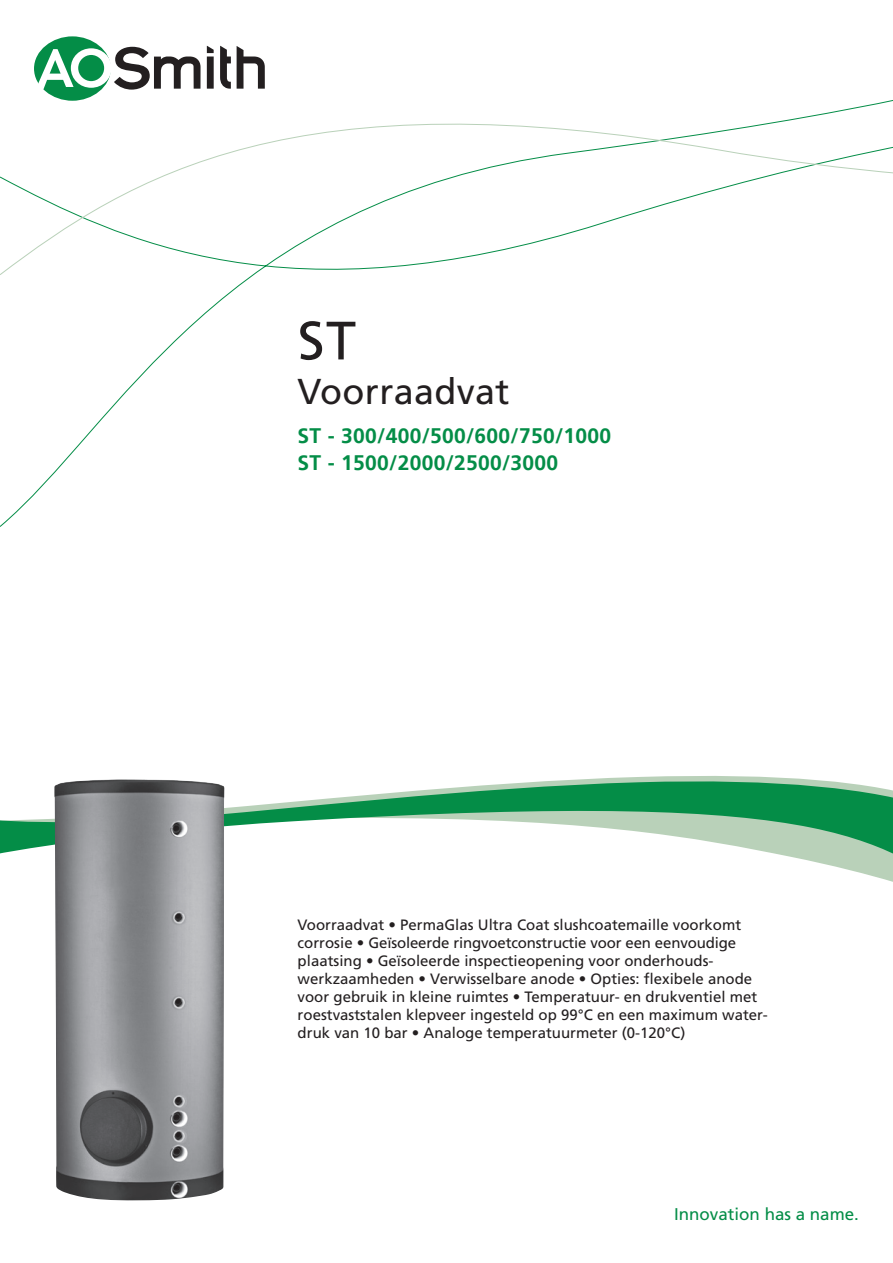
<style>
.page{position:relative;width:893px;height:1263px;background:#fff}
.page>*{position:absolute;margin:0;border:0;box-sizing:border-box;transform-origin:0 0}
.t1{font:54px "Frutiger LT Std";color:#231f20}
.t2{font:36px "Frutiger LT Std";letter-spacing:.01em;color:#231f20}
.t3{font:700 21px/27px "Frutiger LT";letter-spacing:.015em;color:#048d47}
.t4{font:16.95px "Frutiger LT Std";color:#048d47}
.t5{font:15px/18px "Frutiger LT Std";color:#231f20}
</style>
<div class="page">
<svg style="left:0;top:778px;width:893px;height:99px"></svg>
<svg style="left:0;top:76px;width:893px;height:200px"></svg>
<svg style="left:237px;top:46px;width:28px;height:43px"></svg>
<svg style="left:220px;top:46px;width:11px;height:43px"></svg>
<svg style="left:207px;top:46px;width:7px;height:43px"></svg>
<div style="left:34px;top:36px;width:77px;height:65px;background:#048d47;border-radius:50%"></div>
<svg style="left:37px;top:47px;width:164px;height:43px"></svg>
<img style="left:54px;top:779px;width:171px;height:422px">
<h1 class="t1" style="left:298px;top:309px;width:60px">ST</h1>
<h2 class="t2" style="left:298px;top:371px;width:213px">Voorraadvat</h2>
<h3 class="t3" style="left:298px;top:423px;width:315px">ST - 300/400/500/600/750/1000<br>ST - 1500/2000/2500/3000</h3>
<p class="t5" style="left:298px;top:916px;width:472px">Voorraadvat • PermaGlas Ultra Coat slushcoatemaille voorkomt corrosie • Geïsoleerde ringvoetconstructie voor een eenvoudige plaatsing • Geïsoleerde inspectieopening voor onderhouds&shy;werkzaamheden • Verwisselbare anode • Opties: flexibele anode voor gebruik in kleine ruimtes • Temperatuur- en drukventiel met roestvaststalen klepveer ingesteld op 99°C en een maximum water&shy;druk van 10 bar • Analoge temperatuurmeter (0-120°C)</p>
<p class="t4" style="left:674px;top:1204px;width:186px">Innovation has a name.</p>
</div>
